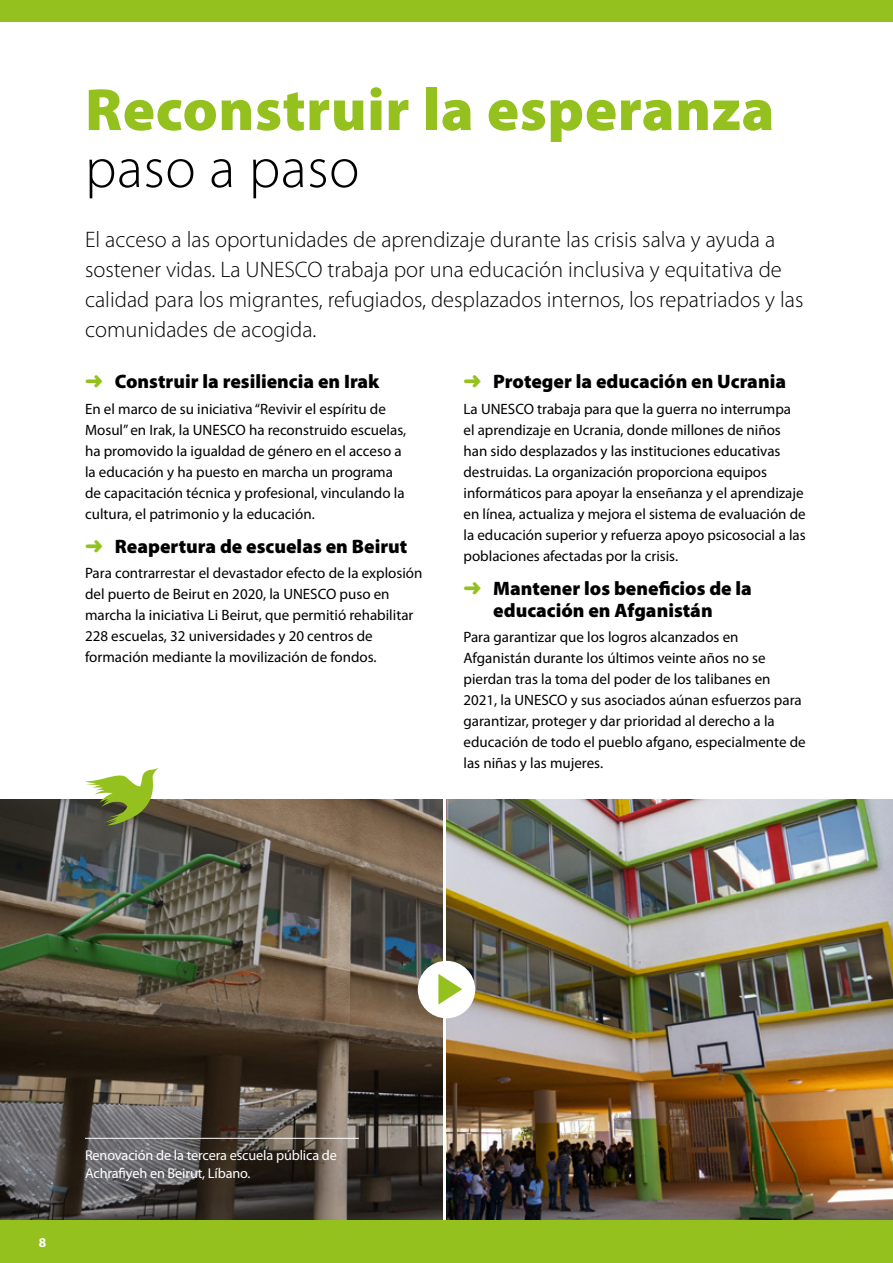
<style>
.page{position:relative;width:893px;height:1263px;background:#fff}
.page>*{position:absolute;margin:0;border:0;box-sizing:border-box;transform-origin:0 0}
.t1{font:900 60px "Myriad Pro";letter-spacing:.01em;color:#95c11f}
.t2{font:300 57px "Myriad Pro";letter-spacing:.01em;color:#000}
.t3{font:300 22.5px/30px "Myriad Pro";color:#000}
.t4{font:900 19.5px/21.8px "Myriad Pro";color:#000;text-align:center}
.t5{font:15px/21px "Myriad Pro";color:#000}
.t6{font:14.25px/18px "Myriad Pro";letter-spacing:-.01em;color:#fff}
.t7{font:700 13.5px "Myriad Pro";color:#fff}
.s1{color:#95c11f}
</style>
<div class="page">
<img style="left:0;top:800px;width:442px;height:420px">
<img style="left:446px;top:800px;width:447px;height:420px">
<div style="left:0;top:1220px;width:893px;height:43px;background:#95c11f"></div>
<div style="left:0;top:0;width:893px;height:21px;background:#95c11f"></div>
<div style="left:418px;top:961px;width:57px;height:57px;background:#fff;border-radius:50%"></div>
<svg style="left:438px;top:974px;width:24px;height:30px"></svg>
<hr style="left:85px;top:1138px;width:274px;height:1px;background:#fff">
<svg style="left:85px;top:767px;width:74px;height:58px"></svg>
<h1 class="t1" style="left:85px;top:70px;width:691px">Reconstruir la esperanza</h1>
<h2 class="t2" style="left:85px;top:134px;width:276px">paso a paso</h2>
<p class="t3" style="left:85px;top:224px;width:720px">El acceso a las oportunidades de aprendizaje durante las crisis salva y ayuda a sostener vidas. La UNESCO trabaja por una educación inclusiva y equitativa de calidad para los migrantes, refugiados, desplazados internos, los repatriados y las comunidades de acogida.</p>
<h3 class="t4" style="left:85px;top:370px;width:296px"><span class="s1">➜</span> Construir la resiliencia en Irak</h3>
<p class="t5" style="left:85px;top:398px;width:323px">En el marco de su iniciativa “Revivir el espíritu de Mosul” en Irak, la UNESCO ha reconstruido escuelas, ha promovido la igualdad de género en el acceso a la educación y ha puesto en marcha un programa de capacitación técnica y profesional, vinculando la cultura, el patrimonio y la educación.</p>
<h3 class="t4" style="left:85px;top:535px;width:324px"><span class="s1">➜</span> Reapertura de escuelas en Beirut</h3>
<p class="t5" style="left:85px;top:563px;width:339px">Para contrarrestar el devastador efecto de la explosión del puerto de Beirut en 2020, la UNESCO puso en marcha la iniciativa Li Beirut, que permitió rehabilitar 228 escuelas, 32 universidades y 20 centros de formación mediante la movilización de fondos.</p>
<h3 class="t4" style="left:463px;top:370px;width:324px"><span class="s1">➜</span> Proteger la educación en Ucrania</h3>
<p class="t5" style="left:463px;top:398px;width:344px">La UNESCO trabaja para que la guerra no interrumpa el aprendizaje en Ucrania, donde millones de niños han sido desplazados y las instituciones educativas destruidas. La organización proporciona equipos informáticos para apoyar la enseñanza y el aprendizaje en línea, actualiza y mejora el sistema de evaluación de la educación superior y refuerza apoyo psicosocial a las poblaciones afectadas por la crisis.</p>
<h3 class="t4" style="left:463px;top:577px;width:290px"><span class="s1">➜</span> Mantener los beneficios de la educación en Afganistán</h3>
<p class="t5" style="left:463px;top:626px;width:344px">Para garantizar que los logros alcanzados en Afganistán durante los últimos veinte años no se pierdan tras la toma del poder de los talibanes en 2021, la UNESCO y sus asociados aúnan esfuerzos para garantizar, proteger y dar prioridad al derecho a la educación de todo el pueblo afgano, especialmente de las niñas y las mujeres.</p>
<p class="t7" style="left:39px;top:1233px;width:9px">8</p>
<p class="t6" style="left:85px;top:1146px;width:253px">Renovación de la tercera escuela pública de<br>Achrafiyeh en Beirut, Líbano.</p>
</div>
